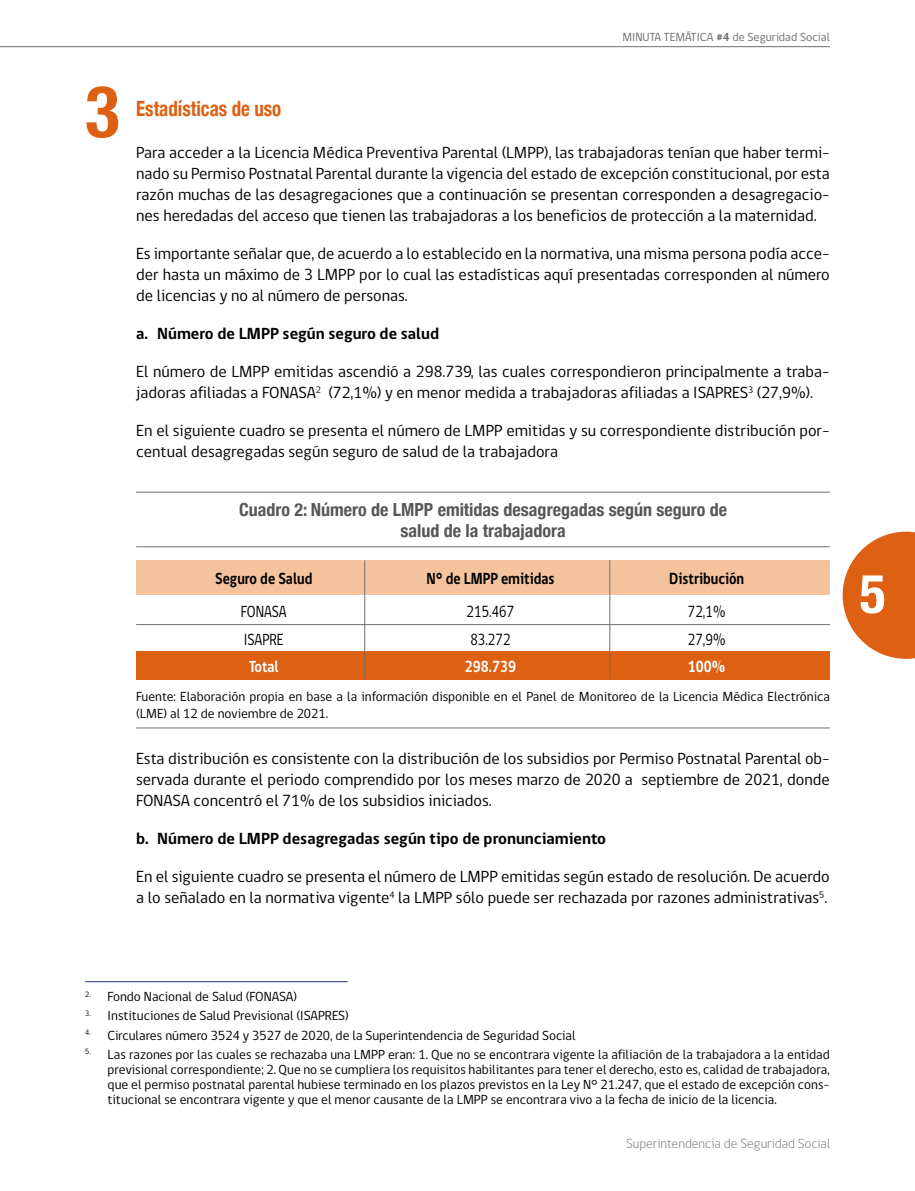
<style>
.page{position:relative;width:915px;height:1191px;background:#fff}
.page>*{position:absolute;margin:0;border:0;box-sizing:border-box;transform-origin:0 0}
.t1{font:700 condensed 72px "Helvetica Neue";color:#dd6013}
.t2{font:700 condensed 54px "Helvetica Neue";color:#fff}
.t3{font:700 condensed 21px "Helvetica Neue";color:#dd6013;scale:.9 1}
.t4{font:700 condensed 18px/21px "Helvetica Neue";color:#575756;text-align:center}
.t5{font:16.5px/21px "gob CL";color:#000;text-align:justify}
.t6{font:700 16.5px "gob CL";color:#000}
.t7{font:700 16.5px "gob CL";color:#000;scale:.85 1}
.t8{font:16.5px "gob CL";color:#000;scale:.85 1}
.t9{font:700 16.5px "gob CL";color:#fff;scale:.85 1}
.t10{font:13.5px/15px "gob CL";color:#000;text-align:justify}
.t11{font:300 13.5px "gob CL";color:#706f6f}
.t12{font:12px "gob CL";color:#706f6f}
.s1{font-weight:700}
</style>
<div class="page">
<hr style="left:0;top:46px;width:829px;height:1px;background:#706f6f">
<svg style="left:842px;top:531px;width:72px;height:128px"></svg>
<div style="left:136px;top:651px;width:693px;height:28px;background:#dd6013"></div>
<div style="left:136px;top:560px;width:693px;height:34px;background:#f4c39e"></div>
<hr style="left:136px;top:624px;width:693px;height:1px;background:#706f6f">
<hr style="left:136px;top:727px;width:693px;height:1px;background:#706f6f">
<hr style="left:364px;top:560px;width:1px;height:119px;background:#706f6f">
<hr style="left:85px;top:981px;width:262px;height:1px;background:#283583">
<hr style="left:136px;top:492px;width:693px;height:1px;background:#706f6f">
<hr style="left:609px;top:560px;width:1px;height:119px;background:#706f6f">
<hr style="left:136px;top:546px;width:693px;height:1px;background:#706f6f">
<h1 class="t1" style="left:85px;top:52px;width:36px">3</h1>
<p class="t12" style="left:622px;top:29px;width:209px">MINUTA TEMÁTICA <span class="s1">#4</span> de Seguridad Social</p>
<p class="t3" style="left:136px;top:91px;width:163px">Estadísticas de uso</p>
<p class="t5" style="left:136px;top:142px;width:695px">Para acceder a la Licencia Médica Preventiva Parental (LMPP), las trabajadoras tenían que haber termi&shy;nado su Permiso Postnatal Parental durante la vigencia del estado de excepción constitucional, por esta razón muchas de las desagregaciones que a continuación se presentan corresponden a desagregacio&shy;nes heredadas del acceso que tienen las trabajadoras a los beneficios de protección a la maternidad.</p>
<p class="t5" style="left:136px;top:243px;width:695px">Es importante señalar que, de acuerdo a lo establecido en la normativa, una misma persona podía acce&shy;der hasta un máximo de 3 LMPP por lo cual las estadísticas aquí presentadas corresponden al número de licencias y no al número de personas.</p>
<p class="t6" style="left:136px;top:322px;width:304px">a. Número de LMPP según seguro de salud</p>
<p class="t5" style="left:136px;top:361px;width:695px">El número de LMPP emitidas ascendió a 298.739, las cuales correspondieron principalmente a traba&shy;jadoras afiliadas a FONASA<sup>2</sup> (72,1%) y en menor medida a trabajadoras afiliadas a ISAPRES<sup>3</sup> (27,9%).</p>
<p class="t5" style="left:136px;top:420px;width:694px">En el siguiente cuadro se presenta el número de LMPP emitidas y su correspondiente distribución por&shy;centual desagregadas según seguro de salud de la trabajadora</p>
<p class="t4" style="left:239px;top:498px;width:489px">Cuadro 2: Número de LMPP emitidas desagregadas según seguro de salud de la trabajadora</p>
<p class="t7" style="left:215px;top:567px;width:116px">Seguro de Salud</p>
<p class="t7" style="left:426px;top:567px;width:152px">N° de LMPP emitidas</p>
<p class="t7" style="left:669px;top:567px;width:90px">Distribución</p>
<p class="t8" style="left:241px;top:600px;width:55px">FONASA</p>
<p class="t8" style="left:466px;top:600px;width:58px">215.467</p>
<p class="t8" style="left:687px;top:600px;width:46px">72,1%</p>
<p class="t8" style="left:244px;top:628px;width:48px">ISAPRE</p>
<p class="t8" style="left:470px;top:628px;width:49px">83.272</p>
<p class="t8" style="left:687px;top:628px;width:46px">27,9%</p>
<p class="t9" style="left:249px;top:655px;width:36px">Total</p>
<p class="t9" style="left:464px;top:655px;width:62px">298.739</p>
<p class="t9" style="left:687px;top:655px;width:46px">100%</p>
<p class="t10" style="left:136px;top:689px;width:695px;line-height:16.5px">Fuente: Elaboración propia en base a la información disponible en el Panel de Monitoreo de la Licencia Médica Electrónica (LME) al 12 de noviembre de 2021.</p>
<p class="t5" style="left:136px;top:748px;width:695px">Esta distribución es consistente con la distribución de los subsidios por Permiso Postnatal Parental ob&shy;servada durante el periodo comprendido por los meses marzo de 2020 a septiembre de 2021, donde FONASA concentró el 71% de los subsidios iniciados.</p>
<p class="t6" style="left:136px;top:827px;width:471px">b. Número de LMPP desagregadas según tipo de pronunciamiento</p>
<p class="t5" style="left:136px;top:866px;width:695px">En el siguiente cuadro se presenta el número de LMPP emitidas según estado de resolución. De acuerdo a lo señalado en la normativa vigente<sup>4</sup> la LMPP sólo puede ser rechazada por razones administrativas<sup>5</sup>.</p>
<h2 class="t2" style="left:859px;top:549px;width:27px">5</h2>
<p class="t10" style="left:85px;top:989px;width:213px"><sup>2.</sup> Fondo Nacional de Salud (FONASA)</p>
<p class="t10" style="left:85px;top:1008px;width:265px"><sup>3.</sup> Instituciones de Salud Previsional (ISAPRES)</p>
<p class="t10" style="left:85px;top:1028px;width:492px"><sup>4.</sup> Circulares número 3524 y 3527 de 2020, de la Superintendencia de Seguridad Social</p>
<p class="t10" style="left:108px;top:1047px;width:723px;text-indent:-22px"><sup>5.</sup> Las razones por las cuales se rechazaba una LMPP eran: 1. Que no se encontrara vigente la afiliación de la trabajadora a la entidad previsional correspondiente; 2. Que no se cumpliera los requisitos habilitantes para tener el derecho, esto es, calidad de trabajadora, que el permiso postnatal parental hubiese terminado en los plazos previstos en la Ley N° 21.247, que el estado de excepción cons&shy;titucional se encontrara vigente y que el menor causante de la LMPP se encontrara vivo a la fecha de inicio de la licencia.</p>
<p class="t11" style="left:626px;top:1134px;width:206px">Superintendencia de Seguridad Social</p>
</div>
